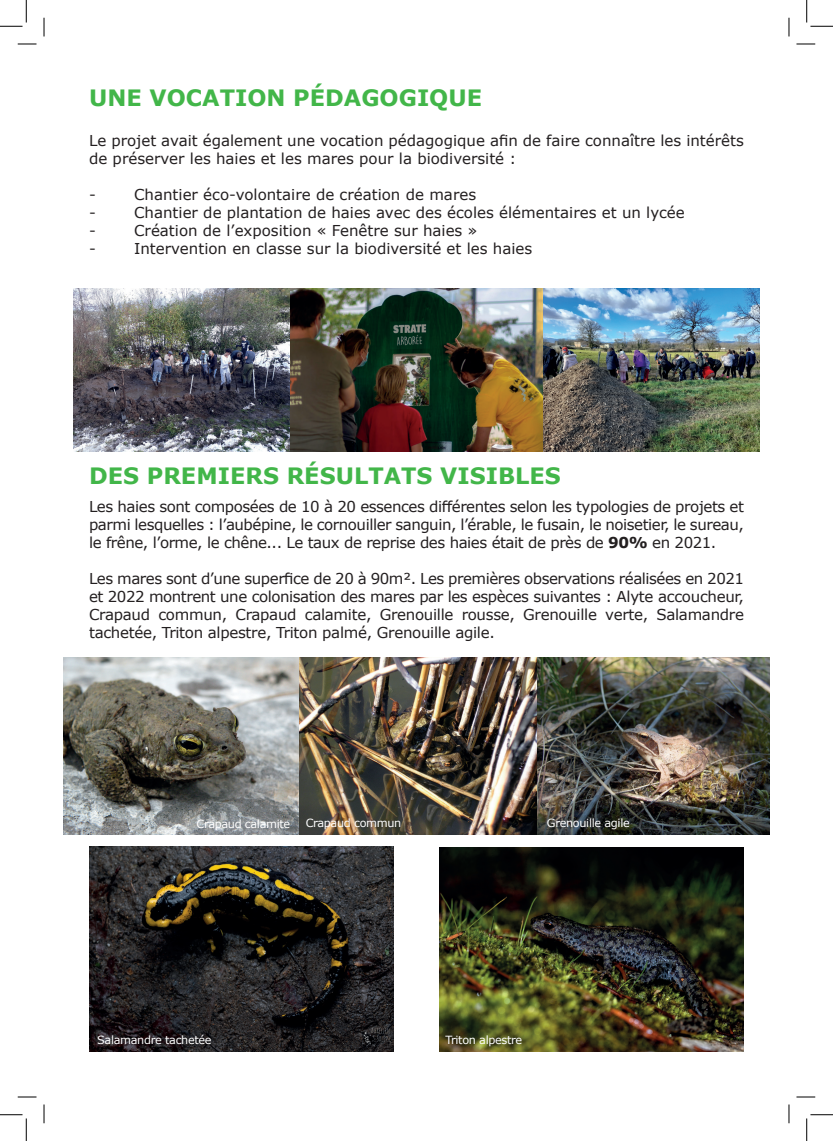
<style>
.page{position:relative;width:833px;height:1141px;background:#fff}
.page>*{position:absolute;margin:0;border:0;box-sizing:border-box;transform-origin:0 0}
.t1{font:700 22.5px "Verdana";color:#42b649}
.t2{font:15px/18px "Verdana";color:#231f20;text-align:justify}
.t3{font:11.25px "Verdana";letter-spacing:-.03em;color:#fff}
.s1{font-weight:700}
</style>
<div class="page">
<img style="left:73px;top:288px;width:686px;height:163px">
<img style="left:63px;top:657px;width:706px;height:177px">
<img style="left:89px;top:846px;width:304px;height:205px">
<img style="left:439px;top:847px;width:304px;height:204px">
<svg style="left:18px;top:43px;width:18px;height:2px"></svg>
<svg style="left:796px;top:43px;width:18px;height:2px"></svg>
<svg style="left:18px;top:1096px;width:18px;height:1px"></svg>
<svg style="left:796px;top:1096px;width:18px;height:1px"></svg>
<svg style="left:43px;top:18px;width:2px;height:18px"></svg>
<svg style="left:43px;top:1104px;width:2px;height:19px"></svg>
<svg style="left:788px;top:18px;width:1px;height:18px"></svg>
<svg style="left:788px;top:1104px;width:1px;height:19px"></svg>
<svg style="left:0;top:0;width:27px;height:27px"></svg>
<svg style="left:0;top:1114px;width:27px;height:26px"></svg>
<svg style="left:806px;top:0;width:26px;height:27px"></svg>
<svg style="left:806px;top:1114px;width:26px;height:26px"></svg>
<h1 class="t1" style="left:89px;top:82px;width:394px">UNE VOCATION PÉDAGOGIQUE</h1>
<p class="t2" style="left:89px;top:131px;width:656px">Le projet avait également une vocation pédagogique afin de faire connaître les intérêts de préserver les haies et les mares pour la biodiversité :</p>
<p class="t2" style="left:89px;top:185px;width:8px">-</p>
<p class="t2" style="left:134px;top:185px;width:343px">Chantier éco-volontaire de création de mares</p>
<p class="t2" style="left:89px;top:203px;width:8px">-</p>
<p class="t2" style="left:134px;top:203px;width:552px">Chantier de plantation de haies avec des écoles élémentaires et un lycée</p>
<p class="t2" style="left:89px;top:221px;width:8px">-</p>
<p class="t2" style="left:134px;top:221px;width:344px">Création de l’exposition « Fenêtre sur haies »</p>
<p class="t2" style="left:89px;top:239px;width:8px">-</p>
<p class="t2" style="left:134px;top:239px;width:399px">Intervention en classe sur la biodiversité et les haies</p>
<h1 class="t1" style="left:89px;top:459px;width:473px">DES PREMIERS RÉSULTATS VISIBLES</h1>
<p class="t2" style="left:89px;top:497px;width:656px">Les haies sont composées de 10 à 20 essences différentes selon les typologies de projets et parmi lesquelles : l’aubépine, le cornouiller sanguin, l’érable, le fusain, le noisetier, le sureau, le frêne, l’orme, le chêne... Le taux de reprise des haies était de près de <span class="s1">90%</span> en 2021.</p>
<p class="t2" style="left:89px;top:569px;width:656px">Les mares sont d’une superfice de 20 à 90m². Les premières observations réalisées en 2021 et 2022 montrent une colonisation des mares par les espèces suivantes : Alyte accoucheur, Crapaud commun, Crapaud calamite, Grenouille rousse, Grenouille verte, Salamandre tachetée, Triton alpestre, Triton palmé, Grenouille agile.</p>
<p class="t3" style="left:196px;top:816px;width:95px">Crapaud calamite</p>
<p class="t3" style="left:305px;top:815px;width:97px">Crapaud commun</p>
<p class="t3" style="left:546px;top:814px;width:84px">Grenouille agile</p>
<p class="t3" style="left:97px;top:1031px;width:116px">Salamandre tachetée</p>
<p class="t3" style="left:445px;top:1031px;width:78px">Triton alpestre</p>
</div>
